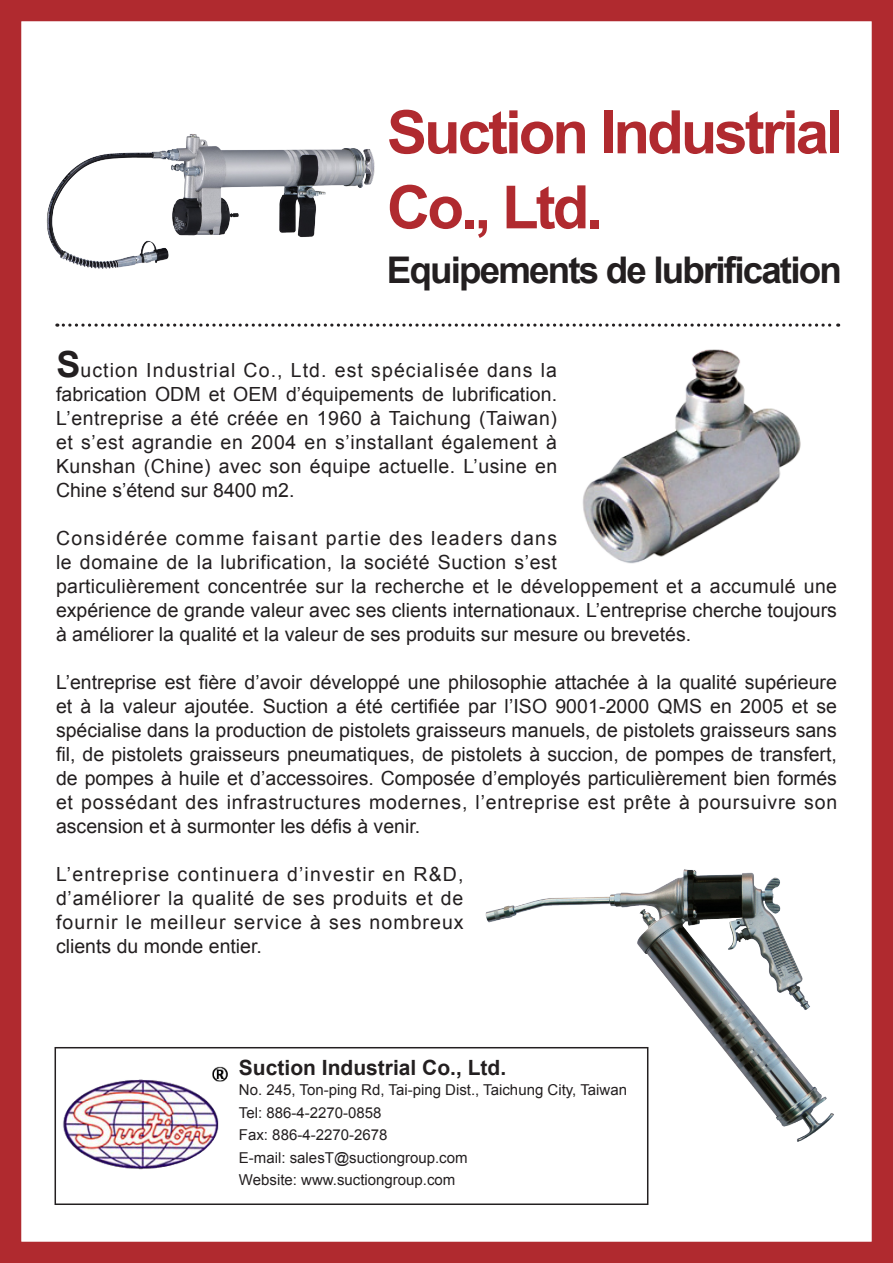
<style>
.page{position:relative;width:893px;height:1263px;background:#fff}
.page>*{position:absolute;margin:0;border:0;box-sizing:border-box;transform-origin:0 0}
.Deck{font:700 60px/75px "Arial";letter-spacing:-.05em;color:#b02a2f}
.Deck-2{font:700 36.75px "Arial";letter-spacing:-.05em;color:#231f20}
.Body_text{font:700 36px "Arial";color:#231f20}
.Company_Name{font:700 21px "Arial";color:#231f20}
.Body_text-2{font:19.5px/24px "Arial";letter-spacing:.015em;color:#231f20;text-align:justify}
.Body_text-3{font:15px "Arial";color:#231f20}
</style>
<div class="page">
<div style="left:55px;top:1047px;width:593px;height:158px;border:2px solid #231f20"></div>
<div style="left:0;top:0;width:893px;height:1263px;border:21px solid #b02a2f"></div>
<svg style="left:57px;top:323px;width:782px;height:4px"></svg>
<img style="left:63px;top:1066px;width:165px;height:104px">
<img style="left:582px;top:349px;width:219px;height:215px">
<img style="left:46px;top:134px;width:329px;height:135px">
<img style="left:480px;top:869px;width:354px;height:282px">
<p class="Deck" style="left:387px;top:97px;width:457px">Suction Industrial<br>Co., Ltd.</p>
<p class="Deck-2" style="left:387px;top:246px;width:456px">Equipements de lubrification</p>
<p class="Body_text" style="left:56px;top:340px;width:26px">S</p>
<p class="Body_text-2" style="left:56px;top:358px;width:503px;text-indent:24px">uction Industrial Co., Ltd. est spécialisée dans la fabrication ODM et OEM d’équipements de lubrification.<br>L’entreprise a été créée en 1960 à Taichung (Taiwan) et s’est agrandie en 2004 en s’installant également à Kunshan (Chine) avec son équipe actuelle. L’usine en Chine s’étend sur 8400 m2.</p>
<p class="Body_text-2" style="left:56px;top:526px;width:782px;text-align:left">Considérée comme faisant partie des leaders dans<br>le domaine de la lubrification, la société Suction s’est<br>particulièrement concentrée sur la recherche et le développement et a accumulé une expérience de grande valeur avec ses clients internationaux. L’entreprise cherche toujours à améliorer la qualité et la valeur de ses produits sur mesure ou brevetés.</p>
<p class="Body_text-2" style="left:56px;top:670px;width:783px">L’entreprise est fière d’avoir développé une philosophie attachée à la qualité supérieure et à la valeur ajoutée. Suction a été certifiée par l’ISO 9001-2000 QMS en 2005 et se spécialise dans la production de pistolets graisseurs manuels, de pistolets graisseurs sans fil, de pistolets graisseurs pneumatiques, de pistolets à succion, de pompes de transfert, de pompes à huile et d’accessoires. Composée d’employés particulièrement bien formés et possédant des infrastructures modernes, l’entreprise est prête à poursuivre son ascension et à surmonter les défis à venir.</p>
<p class="Body_text-2" style="left:56px;top:862px;width:409px">L’entreprise continuera d’investir en R&amp;D, d’améliorer la qualité de ses produits et de fournir le meilleur service à ses nombreux clients du monde entier.</p>
<p class="Company_Name" style="left:239px;top:1054px;width:269px">Suction Industrial Co., Ltd.</p>
<p class="Body_text-3" style="left:239px;top:1080px;width:390px">No. 245, Ton-ping Rd, Tai-ping Dist., Taichung City, Taiwan</p>
<p class="Body_text-3" style="left:239px;top:1103px;width:144px">Tel: 886-4-2270-0858</p>
<p class="Body_text-3" style="left:239px;top:1125px;width:150px">Fax: 886-4-2270-2678</p>
<p class="Body_text-3" style="left:239px;top:1148px;width:230px">E-mail: salesT@suctiongroup.com</p>
<p class="Body_text-3" style="left:239px;top:1170px;width:218px">Website: www.suctiongroup.com</p>
</div>
